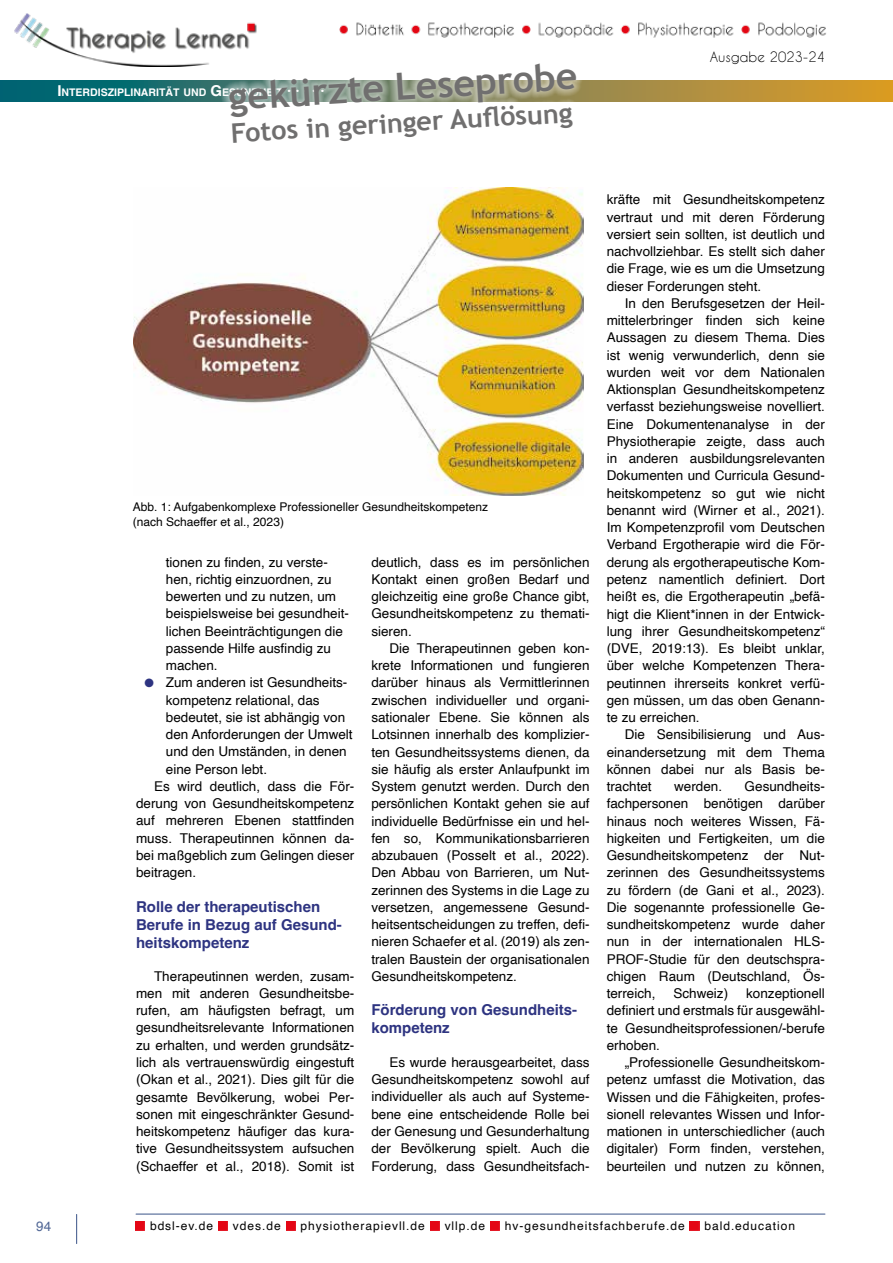
<style>
.page{position:relative;width:893px;height:1263px;background:#fff}
.page>*{position:absolute;margin:0;border:0;box-sizing:border-box;transform-origin:0 0}
.t1{font:700 37.5px "Trebuchet MS";color:#706f6f}
.t2{font:700 27px "Trebuchet MS";color:#706f6f}
.t3{font:700 15px/18px "Helvetica";color:#2e3481}
.t4{font:13.5px/17.2px "Helvetica";color:#000;text-align:justify}
.t5{font:13.5px "Caviar Dreams";color:#000}
.t6{font:13.5px "Helvetica";color:#506695}
.t7{font:12px/14.4px "Helvetica";color:#000}
.t8{font:12px "Helvetica";letter-spacing:.08em;color:#000}
.t9{font:700 10.5px "Helvetica";color:#fff}
.s1{font-size:15px}
.s2{color:#2e3481}
</style>
<div class="page">
<svg style="left:0;top:81px;width:893px;height:21px;background:#71814f"></svg>
<img style="left:339px;top:22px;width:487px;height:16px">
<img style="left:15px;top:13px;width:242px;height:54px">
<svg style="left:76px;top:1214px;width:1px;height:29px"></svg>
<hr style="left:136px;top:1213px;width:689px;height:1px;background:#506695">
<svg style="left:136px;top:1221px;width:9px;height:10px"></svg>
<svg style="left:218px;top:1221px;width:10px;height:10px"></svg>
<svg style="left:286px;top:1221px;width:9px;height:10px"></svg>
<svg style="left:430px;top:1221px;width:9px;height:10px"></svg>
<svg style="left:490px;top:1221px;width:10px;height:10px"></svg>
<svg style="left:690px;top:1221px;width:9px;height:10px"></svg>
<img style="left:134px;top:187px;width:450px;height:309px">
<svg style="left:220px;top:52px;width:368px;height:50px"></svg>
<h1 class="t1" style="left:227px;top:72px;width:351px;rotate:-3deg">gekürzte Leseprobe</h1>
<p class="t9" style="left:57px;top:86px;width:269px"><span class="s1">I</span>NTERDISZIPLINARITÄT UND <span class="s1">G</span>ESUNDHEIT <span class="s1">· · · · ·</span></p>
<h2 class="t2" style="left:230px;top:118px;width:344px;rotate:-4deg">Fotos in geringer Auflösung</h2>
<p class="t5" style="left:710px;top:49px;width:117px">Ausgabe 2023-24</p>
<p class="t7" style="left:133px;top:500px;width:357px">Abb. 1: Aufgabenkomplexe Professioneller Gesundheitskompetenz (nach Schaeffer et al., 2023)</p>
<p class="t4" style="left:166px;top:554px;width:185px;text-align:left">tionen zu finden, zu verste&shy;hen, richtig einzuordnen, zu bewerten und zu nutzen, um beispielsweise bei gesundheit&shy;lichen Beeinträchtigungen die passende Hilfe ausfindig zu machen.</p>
<p class="t4" style="left:145px;top:674px;width:204px"><span class="s2">●</span> Zum anderen ist Gesundheits-</p>
<p class="t4" style="left:166px;top:692px;width:155px">kompetenz relational, das</p>
<p class="t4" style="left:166px;top:709px;width:181px">bedeutet, sie ist abhängig von</p>
<p class="t4" style="left:166px;top:726px;width:188px">den Anforderungen der Umwelt</p>
<p class="t4" style="left:166px;top:743px;width:182px">und den Umständen, in denen</p>
<p class="t4" style="left:166px;top:761px;width:103px">eine Person lebt.</p>
<p class="t4" style="left:154px;top:778px;width:202px">Es wird deutlich, dass die För-</p>
<p class="t4" style="left:136px;top:795px;width:220px">derung von Gesundheitskompetenz</p>
<p class="t4" style="left:136px;top:812px;width:220px">auf mehreren Ebenen stattfinden</p>
<p class="t4" style="left:136px;top:830px;width:220px">muss. Therapeutinnen können da-</p>
<p class="t4" style="left:136px;top:847px;width:220px">bei maßgeblich zum Gelingen dieser</p>
<p class="t4" style="left:136px;top:864px;width:62px">beitragen.</p>
<p class="t3" style="left:136px;top:899px;width:207px">Rolle der therapeutischen<br>Berufe in Bezug auf Gesund&shy;heitskompetenz</p>
<p class="t4" style="left:136px;top:968px;width:220px;text-indent:18px">Therapeutinnen werden, zusam&shy;men mit anderen Gesundheitsbe&shy;rufen, am häufigsten befragt, um gesundheitsrelevante Informationen zu erhalten, und werden grundsätz&shy;lich als vertrauenswürdig eingestuft (Okan et al., 2021). Dies gilt für die gesamte Bevölkerung, wobei Per&shy;sonen mit eingeschränkter Gesund&shy;heitskompetenz häufiger das kura&shy;tive Gesundheitssystem aufsuchen (Schaeffer et al., 2018). Somit ist</p>
<p class="t4" style="left:371px;top:554px;width:220px">deutlich, dass es im persönlichen Kontakt einen großen Bedarf und gleichzeitig eine große Chance gibt, Gesundheitskompetenz zu themati&shy;sieren.</p>
<p class="t4" style="left:371px;top:640px;width:220px;text-indent:18px">Die Therapeutinnen geben kon&shy;krete Informationen und fungieren darüber hinaus als Vermittlerinnen zwischen individueller und organi&shy;sationaler Ebene. Sie können als Lotsinnen innerhalb des komplizier&shy;ten Gesundheitssystems dienen, da sie häufig als erster Anlaufpunkt im System genutzt werden. Durch den persönlichen Kontakt gehen sie auf individuelle Bedürfnisse ein und hel&shy;fen so, Kommunikationsbarrieren abzubauen (Posselt et al., 2022).<br>Den Abbau von Barrieren, um Nut&shy;zerinnen des Systems in die Lage zu versetzen, angemessene Gesund&shy;heitsentscheidungen zu treffen, defi&shy;nieren Schaefer et al. (2019) als zen&shy;tralen Baustein der organisationalen Gesundheitskompetenz.</p>
<p class="t3" style="left:371px;top:1002px;width:207px">Förderung von Gesundheits&shy;kompetenz</p>
<p class="t4" style="left:371px;top:1054px;width:220px;text-indent:18px">Es wurde herausgearbeitet, dass Gesundheitskompetenz sowohl auf individueller als auch auf Systeme&shy;bene eine entscheidende Rolle bei der Genesung und Gesunderhaltung der Bevölkerung spielt. Auch die Forderung, dass Gesundheitsfach-</p>
<p class="t4" style="left:607px;top:191px;width:220px">kräfte mit Gesundheitskompetenz vertraut und mit deren Förderung versiert sein sollten, ist deutlich und nachvollziehbar. Es stellt sich daher die Frage, wie es um die Umsetzung dieser Forderungen steht.</p>
<p class="t4" style="left:607px;top:295px;width:220px;text-indent:18px">In den Berufsgesetzen der Heil&shy;mittelerbringer finden sich keine Aussagen zu diesem Thema. Dies ist wenig verwunderlich, denn sie wurden weit vor dem Nationalen Aktionsplan Gesundheitskompetenz verfasst beziehungsweise novelliert.<br>Eine Dokumentenanalyse in der Physiotherapie zeigte, dass auch in anderen ausbildungsrelevanten Dokumenten und Curricula Gesund&shy;heitskompetenz so gut wie nicht benannt wird (Wirner et al., 2021).<br>Im Kompetenzprofil vom Deutschen Verband Ergotherapie wird die För&shy;derung als ergotherapeutische Kom&shy;petenz namentlich definiert. Dort heißt es, die Ergotherapeutin „befä&shy;higt die Klient*innen in der Entwick&shy;lung ihrer Gesundheitskompetenz“ (DVE, 2019:13). Es bleibt unklar, über welche Kompetenzen Thera&shy;peutinnen ihrerseits konkret verfü&shy;gen müssen, um das oben Genann&shy;te zu erreichen.</p>
<p class="t4" style="left:607px;top:726px;width:220px;text-indent:18px">Die Sensibilisierung und Aus&shy;einandersetzung mit dem Thema können dabei nur als Basis be&shy;trachtet</p>
<p class="t4" style="left:607px;top:778px;width:220px;text-indent:138px">Gesundheits&shy;fachpersonen benötigen darüber hinaus noch weiteres Wissen, Fä&shy;higkeiten und Fertigkeiten, um die Gesundheitskompetenz der Nut&shy;zerinnen des Gesundheitssystems zu fördern (de Gani et al., 2023).<br>Die sogenannte professionelle Ge&shy;sundheitskompetenz wurde daher nun in der internationalen HLS-PROF-Studie für den deutschspra&shy;chigen Raum (Deutschland, Ös&shy;terreich,</p>
<p class="t4" style="left:674px;top:778px;width:50px">werden.</p>
<p class="t4" style="left:673px;top:985px;width:56px">Schweiz)</p>
<p class="t4" style="left:607px;top:985px;width:220px;text-indent:139px">konzeptionell definiert und erstmals für ausgewähl&shy;te Gesundheitsprofessionen/-berufe erhoben.</p>
<p class="t4" style="left:607px;top:1054px;width:220px;text-indent:18px">„Professionelle Gesundheitskom&shy;petenz umfasst die Motivation, das Wissen und die Fähigkeiten, profes&shy;sionell relevantes Wissen und Infor&shy;mationen in unterschiedlicher (auch digitaler) Form finden, verstehen, beurteilen und nutzen zu können,</p>
<p class="t6" style="left:36px;top:1215px;width:17px">94</p>
<p class="t7" style="left:150px;top:1219px;width:65px">bdsl-ev.de</p>
<p class="t7" style="left:233px;top:1219px;width:49px">vdes.de</p>
<p class="t8" style="left:301px;top:1216px;width:126px">physiotherapievll.de</p>
<p class="t7" style="left:445px;top:1219px;width:42px">vllp.de</p>
<p class="t8" style="left:505px;top:1216px;width:181px">hv-gesundheitsfachberufe.de</p>
<p class="t8" style="left:704px;top:1216px;width:92px">bald.education</p>
</div>
